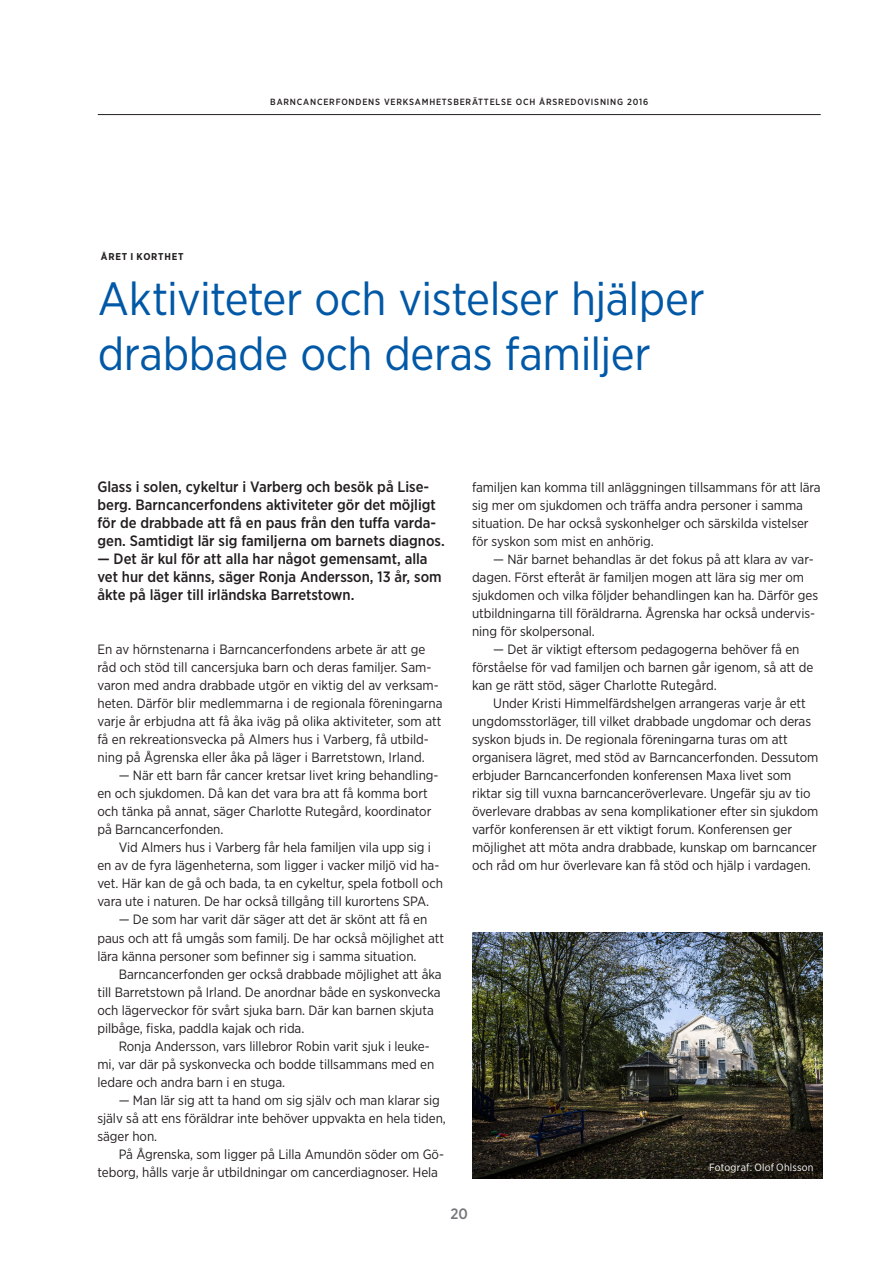
<style>
.page{position:relative;width:893px;height:1263px;background:#fff}
.page>*{position:absolute;margin:0;border:0;box-sizing:border-box;transform-origin:0 0}
.Huvudrubrik_2{font:46.5px/55.8px "Gotham Narrow";letter-spacing:-.01em;color:#0158a6}
.Ingress{font:500 15px/18px "Gotham Narrow";color:#231f20}
.t1{font:500 15px "Gotham Narrow";color:#757679}
.Bröd_indrag{font:13.5px/18px "Gotham Narrow";letter-spacing:-.005em;color:#231f20}
.Bröd{font:13.5px/18px "Gotham Narrow";color:#231f20}
.bildtext{font:10.5px "Gotham Narrow";letter-spacing:.02em;color:#fff}
.Navigering_top{font:700 9.9px "Gotham Narrow";letter-spacing:.08em;color:#231f20}
.t2{font:500 9px "Gotham Narrow";letter-spacing:.09em;color:#231f20}
</style>
<div class="page">
<hr style="left:98px;top:114px;width:723px;height:1px;background:#231f20">
<img style="left:472px;top:932px;width:351px;height:246px">
<p class="Navigering_top" style="left:101px;top:250px;width:84px">ÅRET I KORTHET</p>
<p class="t2" style="left:270px;top:96px;width:379px">BARNCANCERFONDENS VERKSAMHETSBERÄTTELSE OCH ÅRSREDOVISNING 2016</p>
<p class="Huvudrubrik_2" style="left:98px;top:269px;width:609px">Aktiviteter och vistelser hjälper drabbade och deras familjer</p>
<p class="Ingress" style="left:97px;top:478px;width:349px">Glass i solen, cykeltur i Varberg och besök på Lise&shy;berg. Barncancerfondens aktiviteter gör det möjligt för de drabbade att få en paus från den tuffa varda&shy;gen. Samtidigt lär sig familjerna om barnets diagnos.</p>
<p class="Ingress" style="left:97px;top:550px;width:346px">— Det är kul för att alla har något gemensamt, alla vet hur det känns, säger Ronja Andersson, 13 år, som åkte på läger till irländska Barretstown.</p>
<p class="Bröd" style="left:97px;top:640px;width:347px">En av hörnstenarna i Barncancerfondens arbete är att ge råd och stöd till cancersjuka barn och deras familjer. Sam&shy;varon med andra drabbade utgör en viktig del av verksam&shy;heten. Därför blir medlemmarna i de regionala föreningarna varje år erbjudna att få åka iväg på olika aktiviteter, som att få en rekreationsvecka på Almers hus i Varberg, få utbild&shy;ning på Ågrenska eller åka på läger i Barretstown, Irland.</p>
<p class="Bröd_indrag" style="left:97px;top:766px;width:343px;text-indent:21px">— När ett barn får cancer kretsar livet kring behandling&shy;en och sjukdomen. Då kan det vara bra att få komma bort och tänka på annat, säger Charlotte Rutegård, koordinator på Barncancerfonden.</p>
<p class="Bröd_indrag" style="left:97px;top:838px;width:347px;text-indent:21px">Vid Almers hus i Varberg får hela familjen vila upp sig i en av de fyra lägenheterna, som ligger i vacker miljö vid ha&shy;vet. Här kan de gå och bada, ta en cykeltur, spela fotboll och vara ute i naturen. De har också tillgång till kurortens SPA.</p>
<p class="Bröd_indrag" style="left:97px;top:910px;width:348px;text-indent:21px">— De som har varit där säger att det är skönt att få en paus och att få umgås som familj. De har också möjlighet att lära känna personer som befinner sig i samma situation.</p>
<p class="Bröd_indrag" style="left:97px;top:964px;width:346px;text-indent:21px">Barncancerfonden ger också drabbade möjlighet att åka till Barretstown på Irland. De anordnar både en syskonvecka och lägerveckor för svårt sjuka barn. Där kan barnen skjuta pilbåge, fiska, paddla kajak och rida.</p>
<p class="Bröd_indrag" style="left:97px;top:1036px;width:338px;text-indent:21px">Ronja Andersson, vars lillebror Robin varit sjuk i leuke&shy;mi, var där på syskonvecka och bodde tillsammans med en ledare och andra barn i en stuga.</p>
<p class="Bröd_indrag" style="left:97px;top:1090px;width:350px;text-indent:21px">— Man lär sig att ta hand om sig själv och man klarar sig själv så att ens föräldrar inte behöver uppvakta en hela tiden, säger hon.</p>
<p class="Bröd_indrag" style="left:97px;top:1144px;width:348px;text-indent:21px">På Ågrenska, som ligger på Lilla Amundön söder om Gö&shy;teborg, hålls varje år utbildningar om cancerdiagnoser. Hela</p>
<p class="Bröd_indrag" style="left:472px;top:478px;width:350px">familjen kan komma till anläggningen tillsammans för att lära sig mer om sjukdomen och träffa andra personer i samma situation. De har också syskonhelger och särskilda vistelser för syskon som mist en anhörig.</p>
<p class="Bröd_indrag" style="left:472px;top:550px;width:348px;text-indent:21px">— När barnet behandlas är det fokus på att klara av var&shy;dagen. Först efteråt är familjen mogen att lära sig mer om sjukdomen och vilka följder behandlingen kan ha. Därför ges utbildningarna till föräldrarna. Ågrenska har också undervis&shy;ning för skolpersonal.</p>
<p class="Bröd_indrag" style="left:472px;top:640px;width:343px;text-indent:21px">— Det är viktigt eftersom pedagogerna behöver få en förståelse för vad familjen och barnen går igenom, så att de kan ge rätt stöd, säger Charlotte Rutegård.</p>
<p class="Bröd_indrag" style="left:472px;top:694px;width:348px;text-indent:21px">Under Kristi Himmelfärdshelgen arrangeras varje år ett ungdomsstorläger, till vilket drabbade ungdomar och deras syskon bjuds in. De regionala föreningarna turas om att organisera lägret, med stöd av Barncancerfonden. Dessutom erbjuder Barncancerfonden konferensen Maxa livet som riktar sig till vuxna barncanceröverlevare. Ungefär sju av tio överlevare drabbas av sena komplikationer efter sin sjukdom varför konferensen är ett viktigt forum. Konferensen ger möjlighet att möta andra drabbade, kunskap om barncancer och råd om hur överlevare kan få stöd och hjälp i vardagen.</p>
<p class="bildtext" style="left:709px;top:1161px;width:106px">Fotograf: Olof Ohlsson</p>
<p class="t1" style="left:450px;top:1204px;width:19px">20</p>
</div>
